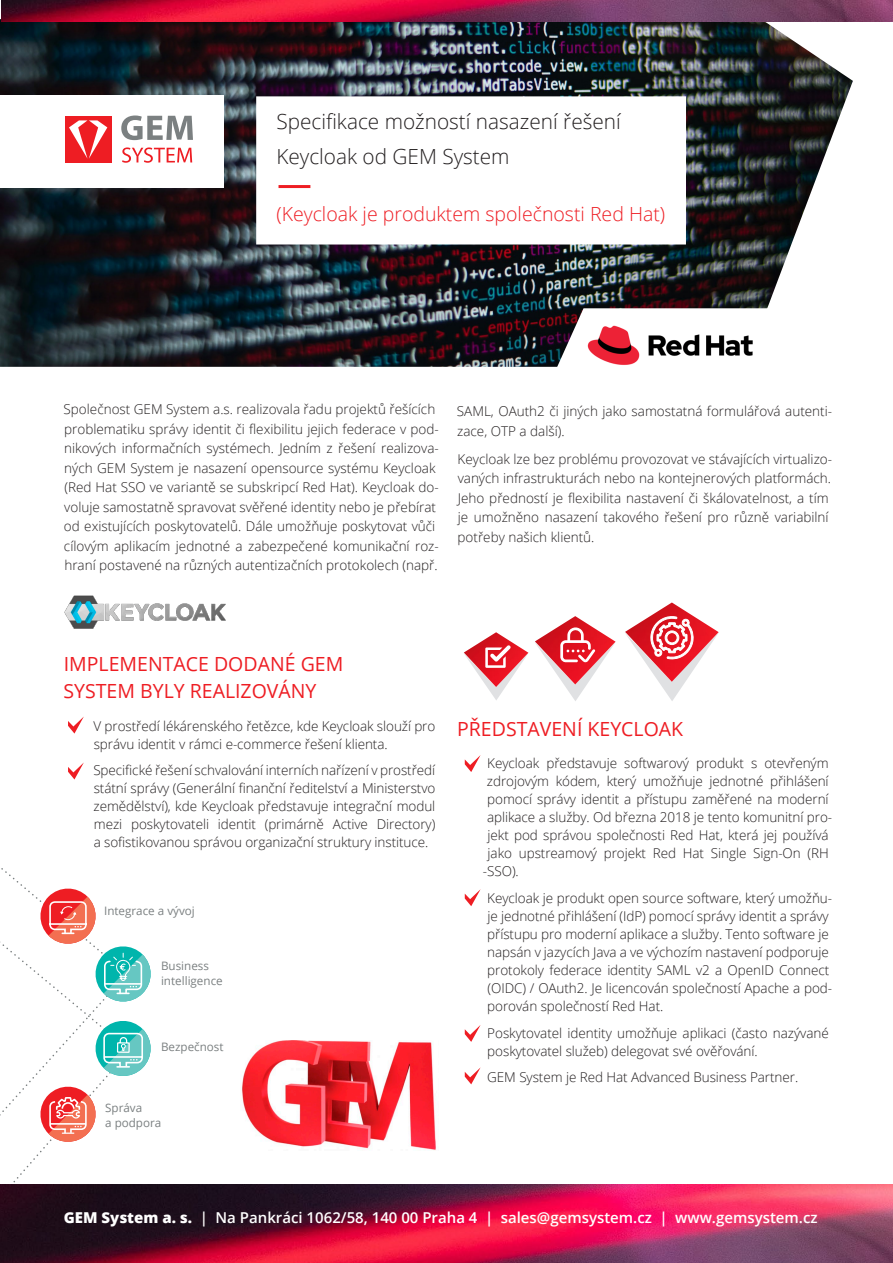
<style>
.page{position:relative;width:893px;height:1263px;background:#fff}
.page>*{position:absolute;margin:0;border:0;box-sizing:border-box;transform-origin:0 0}
.nadpis_basic{font:300 20.7px "Open Sans";color:#231f20}
.t1{font:19.5px/27px "Open Sans";color:#ee1d23}
.red_headline{font:300 19.5px "Open Sans";color:#ee1d23}
.text{font:600 15px "Open Sans";color:#fff}
.nadpis_basic-2{font:300 13.5px/19.5px "Open Sans";letter-spacing:-.005em;color:#231f20}
.nadpis_basic-3{font:11.7px "Open Sans";color:#7b8081}
.s1{font-weight:700;font-size:24px;color:#ee1d23}
.s2{font-weight:800}
</style>
<div class="page">
<img style="left:0;top:19px;width:853px;height:348px">
<div style="left:0;top:96px;width:223px;height:92px;background:#fff"></div>
<div style="left:65px;top:116px;width:47px;height:46px;background:#ee1d23"></div>
<svg style="left:69px;top:120px;width:38px;height:39px"></svg>
<svg style="left:121px;top:115px;width:72px;height:25px"></svg>
<svg style="left:122px;top:147px;width:70px;height:16px"></svg>
<img style="left:1px;top:0;width:892px;height:21px">
<div style="left:256px;top:96px;width:430px;height:148px;background:#fff"></div>
<hr style="left:279px;top:185px;width:31px;height:3px;background:#ee1d23">
<svg style="left:548px;top:308px;width:258px;height:59px"></svg>
<img style="left:584px;top:320px;width:174px;height:47px">
<img style="left:64px;top:595px;width:162px;height:34px">
<svg style="left:0;top:868px;width:151px;height:315px"></svg>
<img style="left:0;top:1184px;width:893px;height:79px">
<img style="left:242px;top:1040px;width:194px;height:110px">
<img style="left:558px;top:616px;width:35px;height:11px">
<img style="left:650px;top:602px;width:43px;height:14px">
<svg style="left:625px;top:616px;width:94px;height:85px"></svg>
<svg style="left:464px;top:627px;width:152px;height:74px"></svg>
<svg style="left:68px;top:716px;width:16px;height:17px"></svg>
<svg style="left:68px;top:762px;width:16px;height:17px"></svg>
<svg style="left:465px;top:755px;width:16px;height:17px"></svg>
<svg style="left:465px;top:889px;width:16px;height:17px"></svg>
<svg style="left:465px;top:1025px;width:16px;height:17px"></svg>
<svg style="left:465px;top:1067px;width:16px;height:17px"></svg>
<p class="nadpis_basic" style="left:276px;top:108px;width:346px">Specifikace možností nasazení řešení</p>
<p class="nadpis_basic" style="left:276px;top:142px;width:235px">Keycloak od GEM System</p>
<p class="red_headline" style="left:276px;top:200px;width:390px">(Keycloak je produktem společnosti Red Hat)</p>
<p class="nadpis_basic-2" style="left:64px;top:399px;width:377px">Společnost GEM System a.s. realizovala řadu projektů řešících problematiku správy identit či flexibilitu jejich federace v pod&shy;nikových informačních systémech. Jedním z řešení realizova&shy;ných GEM System je nasazení opensource systému Keycloak (Red Hat SSO ve variantě se subskripcí Red Hat). Keycloak do&shy;voluje samostatně spravovat svěřené identity nebo je přebírat od existujících poskytovatelů. Dále umožňuje poskytovat vůči cílovým aplikacím jednotné a zabezpečené komunikační roz&shy;hraní postavené na různých autentizačních protokolech (např.</p>
<p class="nadpis_basic-2" style="left:457px;top:401px;width:377px">SAML, OAuth2 či jiných jako samostatná formulářová autenti&shy;zace, OTP a další).</p>
<p class="nadpis_basic-2" style="left:457px;top:449px;width:376px">Keycloak lze bez problému provozovat ve stávajících virtualizo&shy;vaných infrastrukturách nebo na kontejnerových platformách.<br>Jeho předností je flexibilita nastavení či škálovatelnost, a tím je umožněno nasazení takového řešení pro různě variabilní potřeby našich klientů.</p>
<p class="t1" style="left:63px;top:650px;width:281px">IMPLEMENTACE DODANÉ GEM<br>SYSTEM BYLY REALIZOVÁNY</p>
<p class="nadpis_basic-2" style="left:94px;top:716px;width:343px;line-height:18px;text-indent:-26px"><span class="s1">•</span> V prostředí lékárenského řetězce, kde Keycloak slouží pro správu identit v rámci e-commerce řešení klienta.</p>
<p class="nadpis_basic-2" style="left:94px;top:761px;width:343px;line-height:18px;text-align:justify;text-indent:-26px"><span class="s1">•</span> Specifické řešení schvalování interních nařízení v prostředí státní správy (Generální finanční ředitelství a Ministerstvo zemědělství), kde Keycloak představuje integrační modul mezi poskytovateli identit (primárně Active Directory) a sofistikovanou správou organizační struktury instituce.</p>
<p class="nadpis_basic-3" style="left:104px;top:903px;width:92px">Integrace a vývoj</p>
<p class="nadpis_basic-3" style="left:161px;top:958px;width:49px">Business</p>
<p class="nadpis_basic-3" style="left:161px;top:973px;width:63px">intelligence</p>
<p class="nadpis_basic-3" style="left:161px;top:1039px;width:64px">Bezpečnost</p>
<p class="nadpis_basic-3" style="left:105px;top:1100px;width:39px">Správa</p>
<p class="nadpis_basic-3" style="left:105px;top:1115px;width:58px">a podpora</p>
<p class="t1" style="left:457px;top:715px;width:228px">PŘEDSTAVENÍ KEYCLOAK</p>
<p class="nadpis_basic-2" style="left:461px;top:753px;width:369px"><span class="s1">•</span> Keycloak představuje softwarový produkt s otevřeným</p>
<p class="nadpis_basic-2" style="left:487px;top:771px;width:343px">zdrojovým kódem, který umožňuje jednotné přihlášení</p>
<p class="nadpis_basic-2" style="left:487px;top:789px;width:343px">pomocí správy identit a přístupu zaměřené na moderní</p>
<p class="nadpis_basic-2" style="left:487px;top:807px;width:347px">aplikace a služby. Od března 2018 je tento komunitní pro-</p>
<p class="nadpis_basic-2" style="left:488px;top:825px;width:343px">jekt pod správou společnosti Red Hat, která jej používá</p>
<p class="nadpis_basic-2" style="left:488px;top:843px;width:343px">jako upstreamový projekt Red Hat Single Sign-On (RH</p>
<p class="nadpis_basic-2" style="left:483px;top:861px;width:37px">-SSO).</p>
<p class="nadpis_basic-2" style="left:487px;top:889px;width:346px;line-height:18px;text-indent:-26px"><span class="s1">•</span> Keycloak je produkt open source software, který umožňu&shy;je jednotné přihlášení (IdP) pomocí správy identit a správy přístupu pro moderní aplikace a služby. Tento software je napsán v jazycích Java a ve výchozím nastavení podporuje protokoly federace identity SAML v2 a OpenID Connect (OIDC) / OAuth2. Je licencován společností Apache a pod&shy;porován společností Red Hat.</p>
<p class="nadpis_basic-2" style="left:487px;top:1023px;width:343px;line-height:18px;text-indent:-26px"><span class="s1">•</span> Poskytovatel identity umožňuje aplikaci (často nazývané poskytovatel služeb) delegovat své ověřování.</p>
<p class="nadpis_basic-2" style="left:461px;top:1067px;width:339px"><span class="s1">•</span> GEM System je Red Hat Advanced Business Partner.</p>
<p class="text" style="left:64px;top:1208px;width:755px"><span class="s2">GEM System a. s.</span> | Na Pankráci 1062/58, 140 00 Praha 4 | sales@gemsystem.cz | www.gemsystem.cz</p>
</div>
